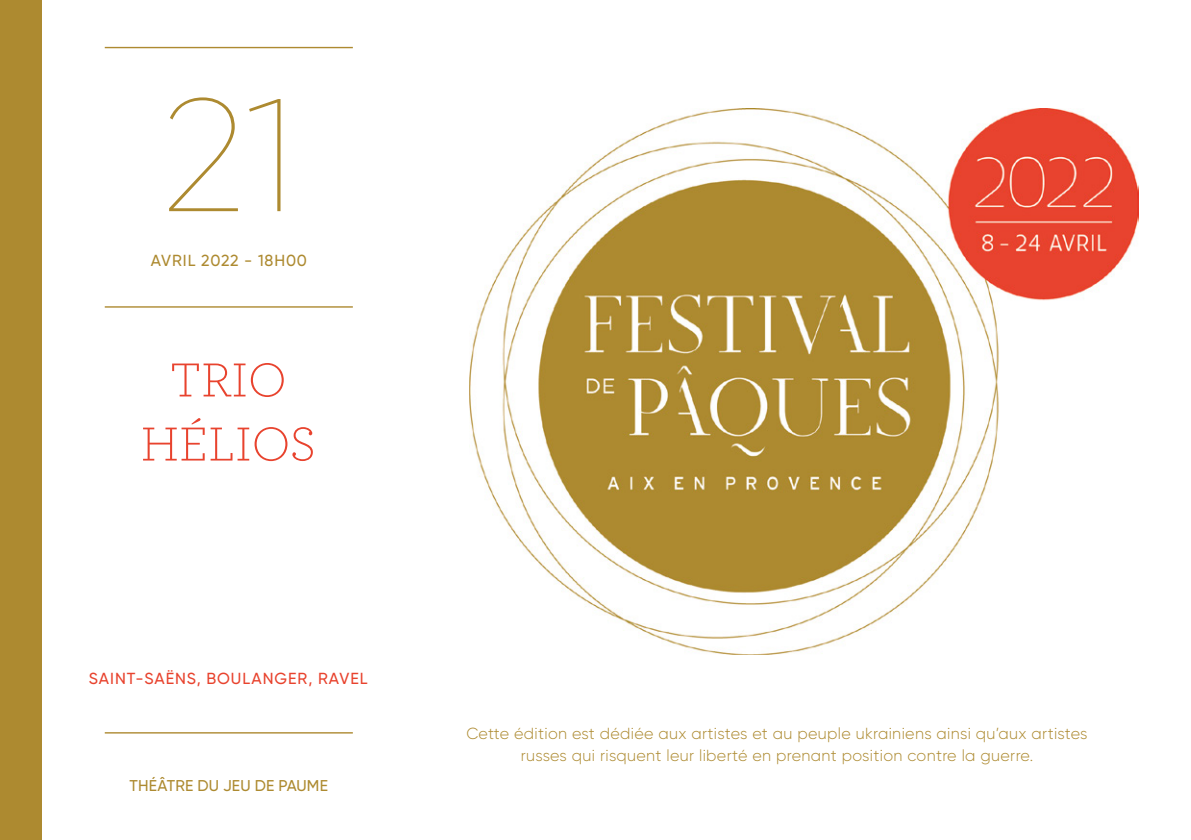
<style>
.page{position:relative;width:1191px;height:840px;background:#fff}
.page>*{position:absolute;margin:0;border:0;box-sizing:border-box;transform-origin:0 0}
.Lettrine_date_couver{font:100 160px "Gilroy";color:#ad8a30}
.Titre_blanc_couvertu{font:300 50px/64px "Archer";color:#e8432e;text-align:center}
.t1{font:300 16px/22px "Gilroy";letter-spacing:.02em;color:#ad8a30;text-align:center}
.Date__lieu__couver{font:500 16px "Gilroy";letter-spacing:.06em;color:#e8432e}
.Date__lieu__couver-2{font:500 16px "Gilroy";letter-spacing:.05em;color:#ad8a30}
.Date__lieu__couver-3{font:500 15.6px "Gilroy";letter-spacing:.01em;color:#ad8a30}
</style>
<div class="page">
<div style="left:0;top:0;width:41px;height:839px;background:#ad8a30"></div>
<hr style="left:105px;top:306px;width:248px;height:1px;background:#ad8a30">
<hr style="left:105px;top:47px;width:248px;height:1px;background:#ad8a30">
<hr style="left:105px;top:731px;width:248px;height:2px;background:#ad8a30">
<img style="left:469px;top:109px;width:669px;height:545px">
<p class="Lettrine_date_couver" style="left:161px;top:57px;width:137px">21</p>
<p class="Date__lieu__couver-2" style="left:151px;top:250px;width:158px">AVRIL 2022 - 18H00</p>
<p class="Titre_blanc_couvertu" style="left:141px;top:345px;width:177px">TRIO<br>HÉLIOS</p>
<p class="Date__lieu__couver" style="left:89px;top:668px;width:280px">SAINT-SAËNS, BOULANGER, RAVEL</p>
<p class="Date__lieu__couver-3" style="left:130px;top:775px;width:200px">THÉÂTRE DU JEU DE PAUME</p>
<p class="t1" style="left:466px;top:721px;width:622px">Cette édition est dédiée aux artistes et au peuple ukrainiens ainsi qu’aux artistes russes qui risquent leur liberté en prenant position contre la guerre.</p>
</div>
